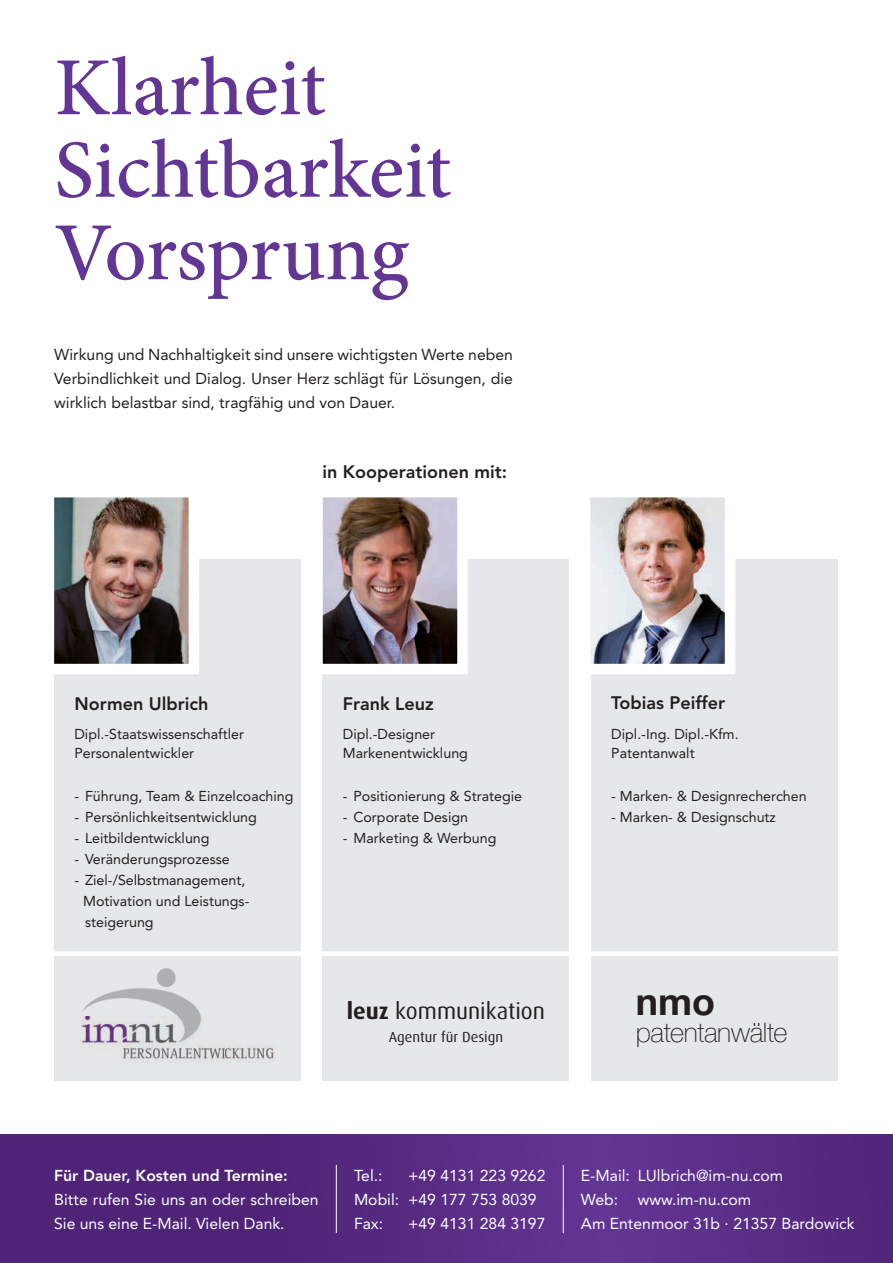
<style>
.page{position:relative;width:893px;height:1263px;background:#fff}
.page>*{position:absolute;margin:0;border:0;box-sizing:border-box;transform-origin:0 0}
.t1{font:500 82.5px/82.5px "Minion Pro";letter-spacing:-.005em;color:#633695}
.t2{font:700 37.5px "Helvetica Neue";color:#231f20}
.t3{font:100 27px "Helvetica Neue";letter-spacing:-.01em;color:#231f20}
.t4{font:22.95px "Dax";color:#231f20}
.t5{font:800 18px "Avenir";color:#231f20}
.t6{font:15.75px/24px "Avenir";color:#fff}
.t7{font:15.75px/24px "Avenir";color:#231f20;text-align:justify}
.t8{font:800 15.75px "Avenir";color:#fff}
.t9{font:14.55px "Dax";color:#231f20}
.t10{font:14.25px/19.5px "Avenir";color:#231f20}
.s1{font-weight:700}
</style>
<div class="page">
<div style="left:54px;top:559px;width:247px;height:521px;background:#e6e7e9"></div>
<div style="left:323px;top:559px;width:246px;height:521px;background:#e6e7e9"></div>
<div style="left:591px;top:559px;width:247px;height:521px;background:#e6e7e9"></div>
<img style="left:55px;top:498px;width:133px;height:165px">
<div style="left:44px;top:487px;width:155px;height:187px;border:10px solid #fff"></div>
<img style="left:323px;top:498px;width:134px;height:165px">
<div style="left:312px;top:487px;width:156px;height:187px;border:10px solid #fff"></div>
<img style="left:591px;top:498px;width:133px;height:165px">
<div style="left:580px;top:487px;width:155px;height:187px;border:10px solid #fff"></div>
<svg style="left:0;top:1135px;width:893px;height:128px;background:#562a81"></svg>
<hr style="left:336px;top:1165px;width:1px;height:68px;background:#fff">
<hr style="left:563px;top:1165px;width:1px;height:68px;background:#fff">
<div style="left:40px;top:951px;width:808px;height:5px;background:#fff"></div>
<img style="left:81px;top:968px;width:193px;height:95px">
<h1 class="t1" style="left:54px;top:47px;width:399px">Klarheit<br>Sichtbarkeit<br>Vorsprung</h1>
<p class="t7" style="left:54px;top:342px;width:460px">Wirkung und Nachhaltigkeit sind unsere wichtigsten Werte neben Verbindlichkeit und Dialog. Unser Herz schlägt für Lösungen, die wirklich belastbar sind, tragfähig und von Dauer.</p>
<p class="t5" style="left:323px;top:461px;width:186px">in Kooperationen mit:</p>
<p class="t5" style="left:74px;top:693px;width:135px">Normen Ulbrich</p>
<p class="t10" style="left:74px;top:724px;width:171px">Dipl.-Staatswissenschaftler<br>Personalentwickler</p>
<p class="t10" style="left:74px;top:786px;width:221px">- Führung, Team &amp; Einzelcoaching</p>
<p class="t10" style="left:74px;top:807px;width:184px">- Persönlichkeitsentwicklung</p>
<p class="t10" style="left:74px;top:828px;width:137px">- Leitbildentwicklung</p>
<p class="t10" style="left:74px;top:849px;width:157px">- Veränderungsprozesse</p>
<p class="t10" style="left:83px;top:869px;width:168px;line-height:21px;text-indent:-9px">- Ziel-/Selbstmanagement,<br>Motivation und Leistungs&shy;steigerung</p>
<p class="t5" style="left:343px;top:693px;width:93px">Frank Leuz</p>
<p class="t10" style="left:343px;top:724px;width:127px">Dipl.-Designer<br>Markenentwicklung</p>
<p class="t10" style="left:343px;top:786px;width:181px">- Positionierung &amp; Strategie</p>
<p class="t10" style="left:343px;top:807px;width:127px">- Corporate Design</p>
<p class="t10" style="left:343px;top:828px;width:155px">- Marketing &amp; Werbung</p>
<p class="t5" style="left:611px;top:692px;width:116px">Tobias Peiffer</p>
<p class="t10" style="left:611px;top:724px;width:129px">Dipl.-Ing. Dipl.-Kfm.<br>Patentanwalt</p>
<p class="t10" style="left:611px;top:786px;width:197px">- Marken- &amp; Designrecherchen</p>
<p class="t10" style="left:611px;top:807px;width:166px">- Marken- &amp; Designschutz</p>
<h3 class="t4" style="left:347px;top:999px;width:200px"><span class="s1">leuz</span> kommunikation</h3>
<h2 class="t2" style="left:636px;top:972px;width:81px">nmo</h2>
<h3 class="t3" style="left:636px;top:1012px;width:153px">patentanwälte</h3>
<p class="t9" style="left:389px;top:1029px;width:116px">Agentur für Design</p>
<p class="t8" style="left:54px;top:1166px;width:235px">Für Dauer, Kosten und Termine:</p>
<p class="t6" style="left:54px;top:1187px;width:266px">Bitte rufen Sie uns an oder schreiben<br>Sie uns eine E-Mail. Vielen Dank.</p>
<p class="t6" style="left:354px;top:1163px;width:30px">Tel.:</p>
<p class="t6" style="left:354px;top:1163px;width:193px;text-indent:54px">+49 4131 223 9262<br>Mobil: +49 177 753 8039<br>Fax:</p>
<p class="t6" style="left:408px;top:1211px;width:139px">+49 4131 284 3197</p>
<p class="t6" style="left:581px;top:1163px;width:204px">E-Mail: LUlbrich@im-nu.com<br>Web:</p>
<p class="t6" style="left:581px;top:1187px;width:275px;text-indent:57px">www.im-nu.com<br>Am Entenmoor 31b · 21357 Bardowick</p>
</div>
